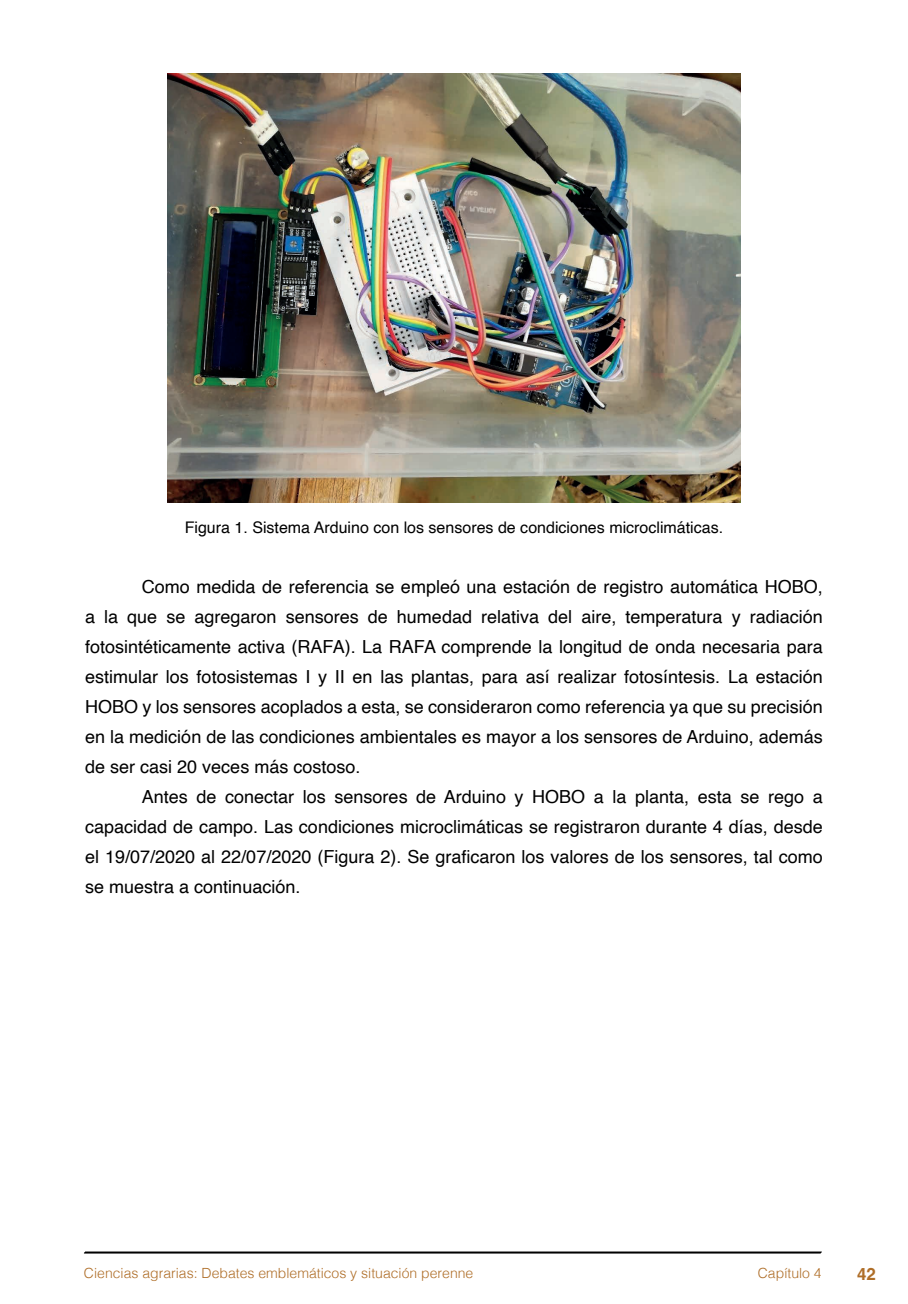
<style>
.page{position:relative;width:908px;height:1304px;background:#fff}
.page>*{position:absolute;margin:0;border:0;box-sizing:border-box;transform-origin:0 0}
.t1{font:18px/30px "Helvetica";color:#000;text-align:justify}
.t2{font:700 16.8px "Helvetica";color:#af6e28}
.t3{font:16px "Helvetica";color:#000}
.t4{font:300 14px "Helvetica";color:#af6e28}
</style>
<div class="page">
<svg style="left:84px;top:1251px;width:737px;height:3px;background:#515151"></svg>
<img style="left:167px;top:74px;width:573px;height:429px">
<p class="t3" style="left:185px;top:515px;width:539px">Figura 1. Sistema Arduino con los sensores de condiciones microclimáticas.</p>
<p class="t1" style="left:85px;top:572px;width:739px;text-indent:57px">Como medida de referencia se empleó una estación de registro automática HOBO, a la que se agregaron sensores de humedad relativa del aire, temperatura y radiación fotosintéticamente activa (RAFA). La RAFA comprende la longitud de onda necesaria para estimular los fotosistemas I y II en las plantas, para así realizar fotosíntesis. La estación HOBO y los sensores acoplados a esta, se consideraron como referencia ya que su precisión en la medición de las condiciones ambientales es mayor a los sensores de Arduino, además de ser casi 20 veces más costoso.</p>
<p class="t1" style="left:85px;top:782px;width:738px;text-indent:57px">Antes de conectar los sensores de Arduino y HOBO a la planta, esta se rego a capacidad de campo. Las condiciones microclimáticas se registraron durante 4 días, desde el 19/07/2020 al 22/07/2020 (Figura 2). Se graficaron los valores de los sensores, tal como se muestra a continuación.</p>
<p class="t4" style="left:84px;top:1261px;width:391px">Ciencias agrarias: Debates emblemáticos y situación perenne</p>
<p class="t4" style="left:757px;top:1261px;width:65px">Capítulo 4</p>
<p class="t2" style="left:856px;top:1264px;width:20px">42</p>
</div>
